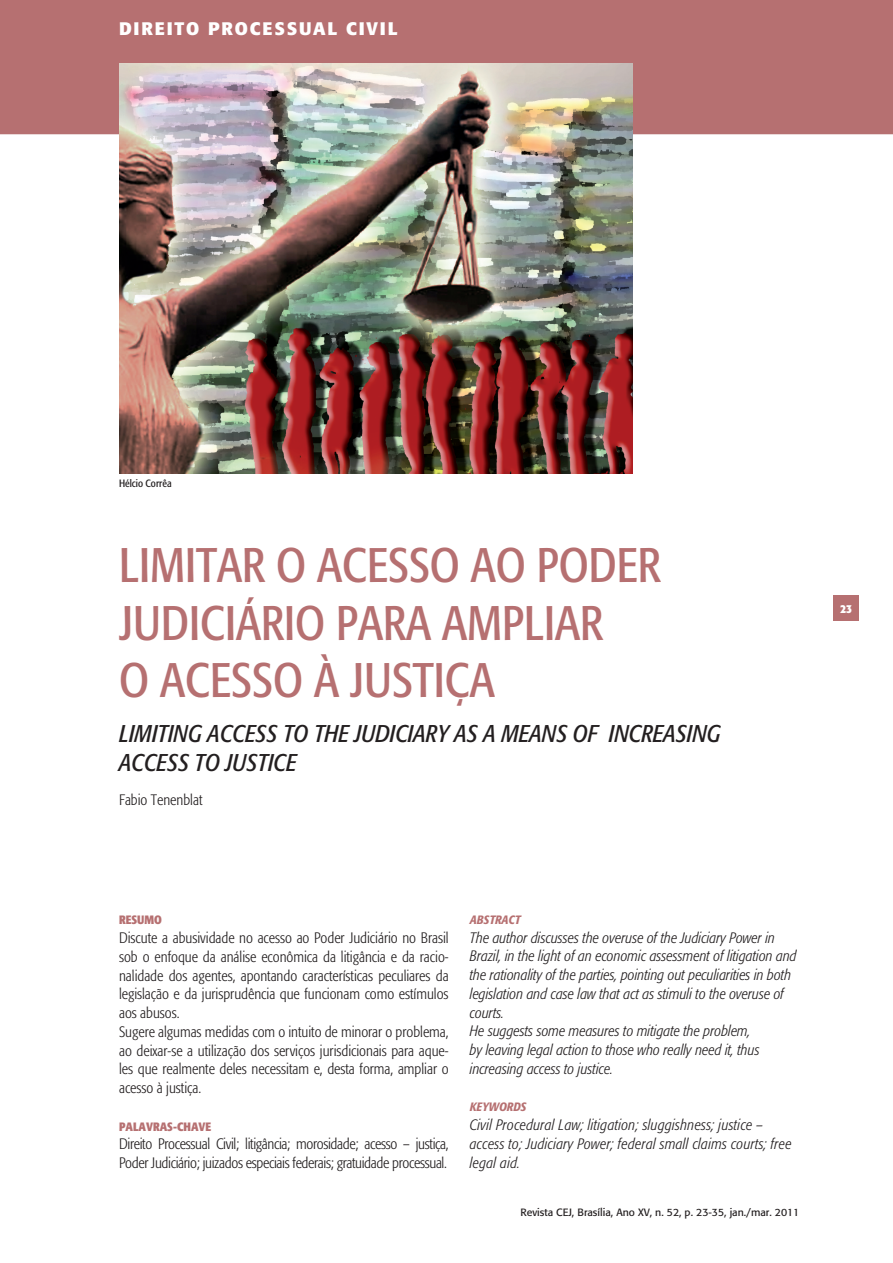
<style>
.page{position:relative;width:893px;height:1263px;background:#fff}
.page>*{position:absolute;margin:0;border:0;box-sizing:border-box;transform-origin:0 0}
.t1{font:condensed 48px/57.6px "Formata";color:#b67071}
.t2{font:italic condensed 24px/28.8px "Formata";color:#231f20}
.t3{font:700 18px "Formata";letter-spacing:.1em;color:#fff}
.t4{font:italic 300 condensed 15px/18.8px "Formata";color:#231f20}
.t5{font:300 condensed 15px/18.8px "Formata";color:#231f20}
.t6{font:300 condensed 15px/18.8px "Formata";letter-spacing:-.02em;color:#231f20}
.t7{font:700 condensed 12px "Formata";color:#b67071}
.t8{font:italic 500 condensed 12px "Formata";color:#b67071}
.t9{font:700 condensed 12px "Formata";color:#fff}
.t10{font:10.5px "Formata";color:#231f20}
.t11{font:condensed 10.5px "Formata";color:#231f20}
</style>
<div class="page">
<div style="left:833px;top:595px;width:26px;height:26px;background:#b67071"></div>
<div style="left:0;top:0;width:893px;height:134px;background:#b67071"></div>
<div style="left:119px;top:21px;width:468px;height:24px;background:#b67071"></div>
<img style="left:119px;top:64px;width:513px;height:410px">
<p class="t3" style="left:119px;top:18px;width:280px">DIREITO PROCESSUAL CIVIL</p>
<p class="t11" style="left:119px;top:477px;width:54px">Hélcio Corrêa</p>
<h1 class="t1" style="left:119px;top:537px;width:543px">LIMITAR O ACESSO AO PODER<br>JUDICIÁRIO PARA AMPLIAR<br>O ACESSO À JUSTIÇA</h1>
<h2 class="t2" style="left:119px;top:719px;width:603px">LIMITING ACCESS TO THE JUDICIARY AS A MEANS OF INCREASING<br>ACCESS TO JUSTICE</h2>
<p class="t5" style="left:119px;top:791px;width:85px">Fabio Tenenblat</p>
<p class="t9" style="left:840px;top:601px;width:13px">23</p>
<p class="t7" style="left:119px;top:912px;width:44px">RESUMO</p>
<p class="t5" style="left:119px;top:928px;width:331px">Discute a abusividade no acesso ao Poder Judiciário no Brasil sob o enfoque da análise econômica da litigância e da racio&shy;nalidade dos agentes, apontando características peculiares da legislação e da jurisprudência que funcionam como estímulos aos abusos.<br>Sugere algumas medidas com o intuito de minorar o problema, ao deixar-se a utilização dos serviços jurisdicionais para aque&shy;les que realmente deles necessitam e, desta forma, ampliar o acesso à justiça.</p>
<p class="t7" style="left:119px;top:1119px;width:94px">PALAVRAS-CHAVE</p>
<p class="t6" style="left:119px;top:1135px;width:331px">Direito Processual Civil; litigância; morosidade; acesso – justiça,<br>Poder Judiciário; juizados especiais federais; gratuidade processual.</p>
<p class="t8" style="left:470px;top:912px;width:52px">ABSTRACT</p>
<p class="t4" style="left:470px;top:928px;width:328px">The author discusses the overuse of the Judiciary Power in Brazil, in the light of an economic assessment of litigation and the rationality of the parties, pointing out peculiarities in both legislation and case law that act as stimuli to the overuse of courts.<br>He suggests some measures to mitigate the problem,<br>by leaving legal action to those who really need it, thus increasing access to justice.</p>
<p class="t8" style="left:470px;top:1100px;width:58px">KEYWORDS</p>
<p class="t4" style="left:470px;top:1116px;width:323px">Civil Procedural Law; litigation; sluggishness; justice – access to; Judiciary Power; federal small claims courts; free legal aid.</p>
<p class="t10" style="left:520px;top:1206px;width:281px">Revista CEJ, Brasília, Ano XV, n. 52, p. 23-35, jan./mar. 2011</p>
</div>
